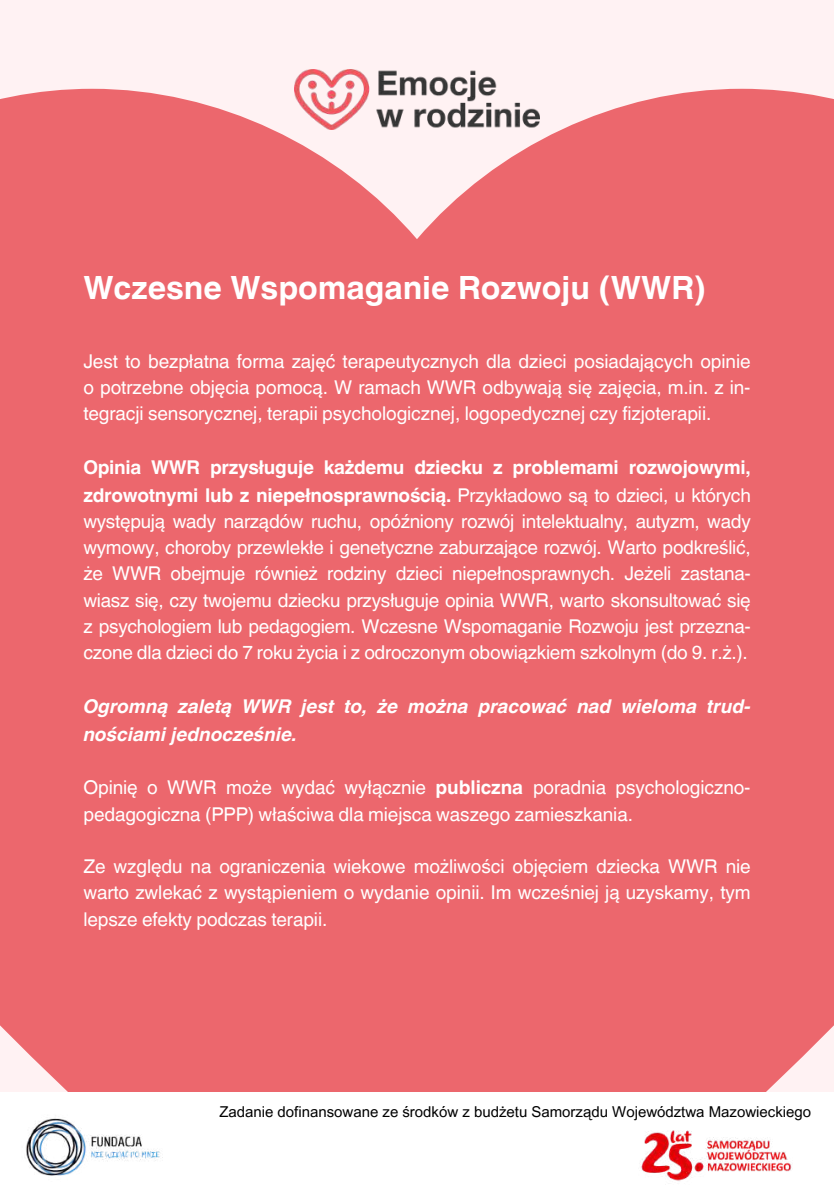
<style>
.page{position:relative;width:834px;height:1191px;background:#fff}
.page>*{position:absolute;margin:0;border:0;box-sizing:border-box;transform-origin:0 0}
.t1{font:700 32.02px "Helvetica World";color:#fff}
.t2{font:19.07px/26.4px "Helvetica World";letter-spacing:-.005em;color:#fff;text-align:justify}
.t3{font:italic 700 19.07px/27.7px "Helvetica World";color:#fff}
.t4{font:15.05px "Arial MT Pro";color:#000}
.s1{font-weight:700}
</style>
<div class="page">
<div style="left:0;top:0;width:833px;height:1190px;background:#fff2f3"></div>
<div style="left:0;top:89px;width:833px;height:1003px;background:#ec676d"></div>
<img style="left:294px;top:69px;width:245px;height:61px">
<div style="left:0;top:1092px;width:833px;height:98px;background:#fff"></div>
<img style="left:26px;top:1118px;width:137px;height:58px">
<img style="left:641px;top:1130px;width:151px;height:51px">
<h1 class="t1" style="left:83px;top:261px;width:624px">Wczesne Wspomaganie Rozwoju (WWR)</h1>
<p class="t2" style="left:83px;top:348px;width:668px">Jest to bezpłatna forma zajęć terapeutycznych dla dzieci posiadających opinie o potrzebne objęcia pomocą. W ramach WWR odbywają się zajęcia, m.in. z in&shy;tegracji sensorycznej, terapii psychologicznej, logopedycznej czy fizjoterapii.</p>
<p class="t2" style="left:83px;top:454px;width:668px"><span class="s1">Opinia WWR przysługuje każdemu dziecku z problemami rozwojowymi, zdrowotnymi lub z niepełnosprawnością.</span> Przykładowo są to dzieci, u których występują wady narządów ruchu, opóźniony rozwój intelektualny, autyzm, wady wymowy, choroby przewlekłe i genetyczne zaburzające rozwój. Warto podkreślić, że WWR obejmuje również rodziny dzieci niepełnosprawnych. Jeżeli zastana&shy;wiasz się, czy twojemu dziecku przysługuje opinia WWR, warto skonsultować się z psychologiem lub pedagogiem. Wczesne Wspomaganie Rozwoju jest przezna&shy;czone dla dzieci do 7 roku życia i z odroczonym obowiązkiem szkolnym (do 9. r.ż.).</p>
<p class="t3" style="left:83px;top:690px;width:668px">Ogromną zaletą WWR jest to, że można pracować nad wieloma trud&shy;nościami jednocześnie.</p>
<p class="t2" style="left:83px;top:774px;width:668px">Opinię o WWR może wydać wyłącznie <span class="s1">publiczna</span> poradnia psychologiczno&shy;pedagogiczna (PPP) właściwa dla miejsca waszego zamieszkania.</p>
<p class="t2" style="left:83px;top:853px;width:668px">Ze względu na ograniczenia wiekowe możliwości objęciem dziecka WWR nie warto zwlekać z wystąpieniem o wydanie opinii. Im wcześniej ją uzyskamy, tym lepsze efekty podczas terapii.</p>
<p class="t4" style="left:219px;top:1106px;width:593px">Zadanie dofinansowane ze środków z budżetu Samorządu Województwa Mazowieckiego</p>
</div>
